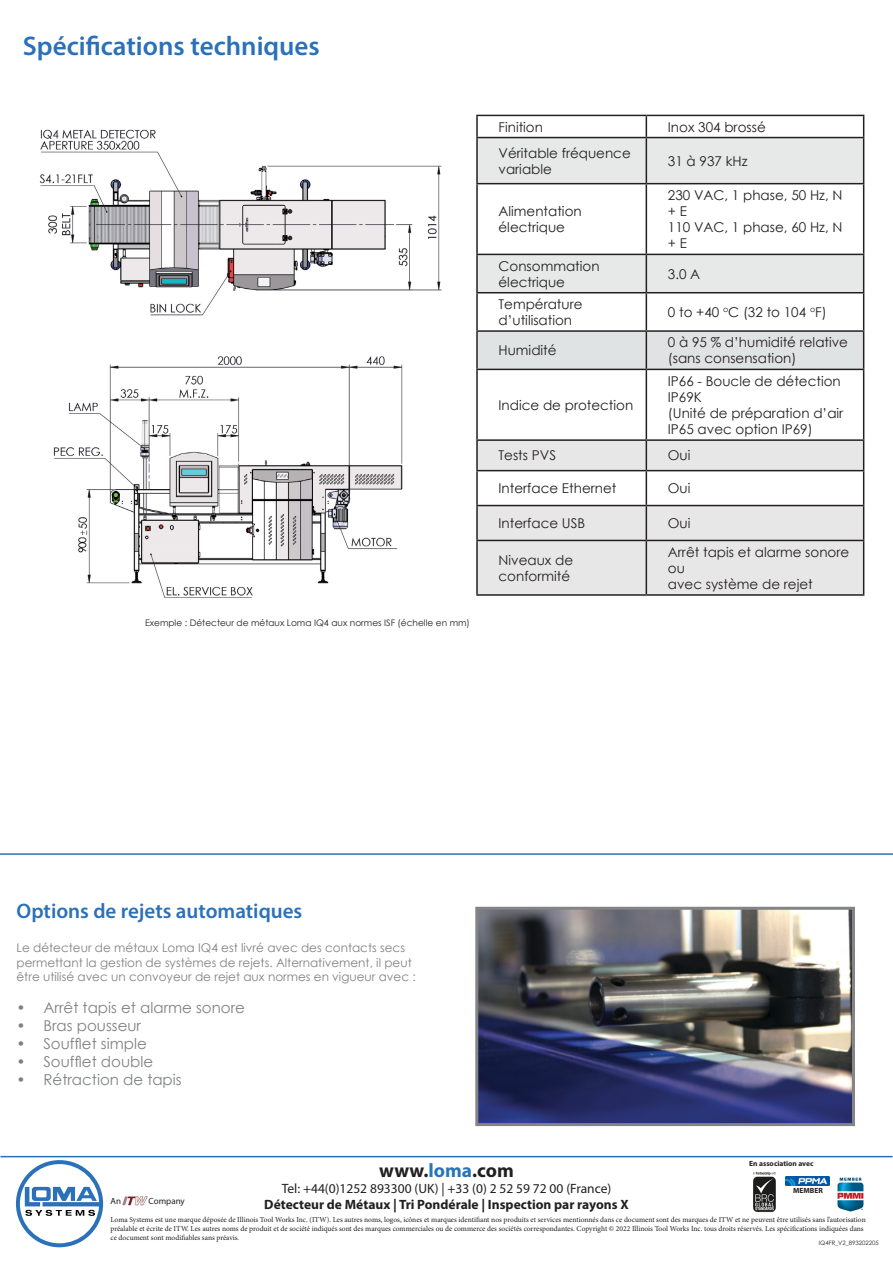
<style>
.page{position:relative;width:893px;height:1263px;background:#fff}
.page>*{position:absolute;margin:0;border:0;box-sizing:border-box;transform-origin:0 0}
.t1{font:600 27px "Myriad Pro";color:#2b71b9}
.t2{font:600 21px "Myriad Pro";color:#2b71b9}
.t3{font:700 19.5px "Myriad Pro";color:#231f20}
.t4{font:15px "Century Gothic";color:#818181}
.t5{font:15px "Century Gothic";color:#7f8181}
.t6{font:13.5px/16.2px "Century Gothic";color:#231f20}
.t7{font:700 13.5px "Myriad Pro";color:#231f20}
.t8{font:13.5px "Myriad Pro";color:#231f20}
.t9{font:12px/14.4px "Century Gothic";color:#818181}
.t10{font:9px "Century Gothic";color:#231f20}
.t11{font:9px "Myriad Pro";color:#231f20}
.t12{font:7.5px/9px "Minion Pro";color:#231f20}
.t13{font:700 7.5px "Myriad Pro";color:#231f20}
.t14{font:6px "Century Gothic";color:#231f20}
.s1{color:#2874b6}
</style>
<div class="page">
<div style="left:478px;top:138px;width:385px;height:154px;background:#e7e8e8"></div>
<svg style="left:478px;top:184px;width:385px;height:70px"></svg>
<hr style="left:476px;top:115px;width:170px;height:1px;background:#231f20">
<hr style="left:476px;top:116px;width:2px;height:21px;background:#231f20">
<hr style="left:646px;top:115px;width:218px;height:1px;background:#231f20">
<svg style="left:646px;top:116px;width:1px;height:21px"></svg>
<svg style="left:863px;top:116px;width:1px;height:21px"></svg>
<hr style="left:476px;top:137px;width:170px;height:1px;background:#231f20">
<hr style="left:476px;top:138px;width:2px;height:45px;background:#231f20">
<hr style="left:646px;top:137px;width:218px;height:1px;background:#231f20">
<hr style="left:646px;top:138px;width:1px;height:45px;background:#231f20">
<hr style="left:863px;top:138px;width:1px;height:45px;background:#231f20">
<hr style="left:476px;top:183px;width:170px;height:1px;background:#231f20">
<hr style="left:476px;top:184px;width:2px;height:70px;background:#231f20">
<hr style="left:646px;top:183px;width:218px;height:1px;background:#231f20">
<hr style="left:646px;top:184px;width:1px;height:70px;background:#231f20">
<hr style="left:863px;top:184px;width:1px;height:70px;background:#231f20">
<hr style="left:476px;top:254px;width:170px;height:1px;background:#231f20">
<hr style="left:476px;top:255px;width:2px;height:37px;background:#231f20">
<hr style="left:646px;top:254px;width:218px;height:1px;background:#231f20">
<hr style="left:646px;top:255px;width:1px;height:37px;background:#231f20">
<hr style="left:863px;top:255px;width:1px;height:37px;background:#231f20">
<hr style="left:476px;top:292px;width:170px;height:1px;background:#231f20">
<hr style="left:476px;top:293px;width:2px;height:37px;background:#231f20">
<hr style="left:646px;top:292px;width:218px;height:1px;background:#231f20">
<hr style="left:646px;top:293px;width:1px;height:37px;background:#231f20">
<hr style="left:863px;top:293px;width:1px;height:37px;background:#231f20">
<hr style="left:476px;top:330px;width:170px;height:2px;background:#231f20">
<hr style="left:476px;top:332px;width:2px;height:37px;background:#231f20">
<hr style="left:646px;top:330px;width:218px;height:2px;background:#231f20">
<hr style="left:476px;top:369px;width:170px;height:1px;background:#231f20">
<hr style="left:476px;top:370px;width:2px;height:69px;background:#231f20">
<hr style="left:476px;top:439px;width:170px;height:2px;background:#231f20">
<hr style="left:476px;top:441px;width:2px;height:29px;background:#231f20">
<svg style="left:477px;top:331px;width:387px;height:263px"></svg>
<hr style="left:476px;top:470px;width:170px;height:1px;background:#231f20">
<hr style="left:476px;top:471px;width:2px;height:34px;background:#231f20">
<hr style="left:646px;top:470px;width:218px;height:1px;background:#231f20">
<hr style="left:646px;top:471px;width:1px;height:34px;background:#231f20">
<hr style="left:863px;top:471px;width:1px;height:34px;background:#231f20">
<hr style="left:476px;top:505px;width:170px;height:1px;background:#231f20">
<hr style="left:476px;top:506px;width:2px;height:34px;background:#231f20">
<hr style="left:646px;top:505px;width:218px;height:1px;background:#231f20">
<hr style="left:646px;top:506px;width:1px;height:34px;background:#231f20">
<hr style="left:863px;top:506px;width:1px;height:34px;background:#231f20">
<hr style="left:476px;top:540px;width:170px;height:1px;background:#231f20">
<hr style="left:476px;top:541px;width:2px;height:53px;background:#231f20">
<hr style="left:646px;top:540px;width:218px;height:1px;background:#231f20">
<hr style="left:646px;top:541px;width:1px;height:53px;background:#231f20">
<hr style="left:863px;top:541px;width:1px;height:53px;background:#231f20">
<hr style="left:476px;top:594px;width:170px;height:2px;background:#231f20">
<hr style="left:646px;top:594px;width:218px;height:2px;background:#231f20">
<hr style="left:0;top:1156px;width:892px;height:1px;background:#2b71b9">
<img style="left:122px;top:1196px;width:26px;height:10px">
<svg style="left:16px;top:1160px;width:87px;height:87px"></svg>
<img style="left:753px;top:1171px;width:23px;height:42px">
<img style="left:837px;top:1177px;width:27px;height:35px">
<img style="left:785px;top:1176px;width:44px;height:10px">
<hr style="left:0;top:853px;width:893px;height:2px;background:#2b71b9">
<img style="left:479px;top:911px;width:372px;height:211px">
<div style="left:475px;top:907px;width:380px;height:219px;border:3px solid #838485"></div>
<img style="left:39px;top:129px;width:403px;height:187px">
<img style="left:53px;top:356px;width:350px;height:242px">
<h1 class="t1" style="left:23px;top:28px;width:298px">Spécifications techniques</h1>
<p class="t10" style="left:145px;top:617px;width:326px">Exemple : Détecteur de métaux Loma IQ4 aux normes ISF (échelle en mm)</p>
<h3 class="t6" style="left:498px;top:118px;width:46px">Finition</h3>
<h3 class="t6" style="left:668px;top:118px;width:99px">Inox 304 brossé</h3>
<h3 class="t6" style="left:498px;top:144px;width:134px">Véritable fréquence variable</h3>
<h3 class="t6" style="left:668px;top:152px;width:81px">31 à 937 kHz</h3>
<h3 class="t6" style="left:498px;top:203px;width:85px">Alimentation électrique</h3>
<h3 class="t6" style="left:668px;top:187px;width:176px">230 VAC, 1 phase, 50 Hz, N + E<br>110 VAC, 1 phase, 60 Hz, N + E</h3>
<h3 class="t6" style="left:498px;top:257px;width:103px">Consommation électrique</h3>
<h3 class="t6" style="left:668px;top:265px;width:34px">3.0 A</h3>
<h3 class="t6" style="left:498px;top:296px;width:86px">Température d’utilisation</h3>
<h3 class="t6" style="left:668px;top:304px;width:160px">0 to +40 <sup>o</sup>C (32 to 104 <sup>o</sup>F)</h3>
<h3 class="t6" style="left:498px;top:342px;width:60px">Humidité</h3>
<h3 class="t6" style="left:668px;top:334px;width:182px">0 à 95 % d’humidité relative (sans consensation)</h3>
<h3 class="t6" style="left:498px;top:397px;width:136px">Indice de protection</h3>
<h3 class="t6" style="left:668px;top:372px;width:177px">IP66 - Boucle de détection<br>IP69K<br>(Unité de préparation d’air<br>IP65 avec option IP69)</h3>
<h3 class="t6" style="left:498px;top:447px;width:59px">Tests PVS</h3>
<h3 class="t6" style="left:668px;top:447px;width:24px">Oui</h3>
<h3 class="t6" style="left:498px;top:480px;width:119px">Interface Ethernet</h3>
<h3 class="t6" style="left:668px;top:480px;width:24px">Oui</h3>
<h3 class="t6" style="left:498px;top:515px;width:88px">Interface USB</h3>
<h3 class="t6" style="left:668px;top:515px;width:24px">Oui</h3>
<h3 class="t6" style="left:498px;top:551px;width:76px">Niveaux de conformité</h3>
<h3 class="t6" style="left:668px;top:543px;width:183px">Arrêt tapis et alarme sonore ou<br>avec système de rejet</h3>
<h2 class="t2" style="left:17px;top:897px;width:287px">Options de rejets automatiques</h2>
<h3 class="t9" style="left:17px;top:940px;width:401px">Le détecteur de métaux Loma IQ4 est livré avec des contacts secs permettant la gestion de systèmes de rejets. Alternativement, il peut être utilisé avec un convoyeur de rejet aux normes en vigueur avec :</h3>
<h3 class="t4" style="left:17px;top:997px;width:230px">• Arrêt tapis et alarme sonore</h3>
<h3 class="t4" style="left:17px;top:1015px;width:126px">• Bras pousseur</h3>
<h3 class="t4" style="left:17px;top:1033px;width:132px">• Soufflet simple</h3>
<h3 class="t4" style="left:17px;top:1051px;width:138px">• Soufflet double</h3>
<h3 class="t5" style="left:17px;top:1069px;width:167px">• Rétraction de tapis</h3>
<p class="t13" style="left:749px;top:1158px;width:66px">En association avec</p>
<p class="t13" style="left:793px;top:1186px;width:31px">MEMBER</p>
<h3 class="t3" style="left:379px;top:1157px;width:136px">www.<span class="s1">loma</span>.com</h3>
<h3 class="t8" style="left:282px;top:1180px;width:331px">Tel: +44(0)1252 893300 (UK) | +33 (0) 2 52 59 72 00 (France)</h3>
<h3 class="t7" style="left:264px;top:1195px;width:366px">Détecteur de Métaux | Tri Pondérale | Inspection par rayons X</h3>
<p class="t11" style="left:111px;top:1195px;width:12px">An</p>
<p class="t11" style="left:149px;top:1195px;width:38px">Company</p>
<p class="t12" style="left:111px;top:1215px;width:757px">Loma Systems est une marque déposée de Illinois Tool Works Inc. (ITW). Les autres noms, logos, icônes et marques identifiant nos produits et services mentionnés dans ce document sont des marques de ITW et ne peuvent être utilisés sans l’autorisation préalable et écrite de ITW. Les autres noms de produit et de société indiqués sont des marques commerciales ou de commerce des sociétés correspondantes. Copyright © 2022 Illinois Tool Works Inc. tous droits réservés. Les spécifications indiquées dans ce document sont modifiables sans préavis.</p>
<p class="t14" style="left:819px;top:1238px;width:61px">IQ4FR_V2_893202205</p>
</div>
